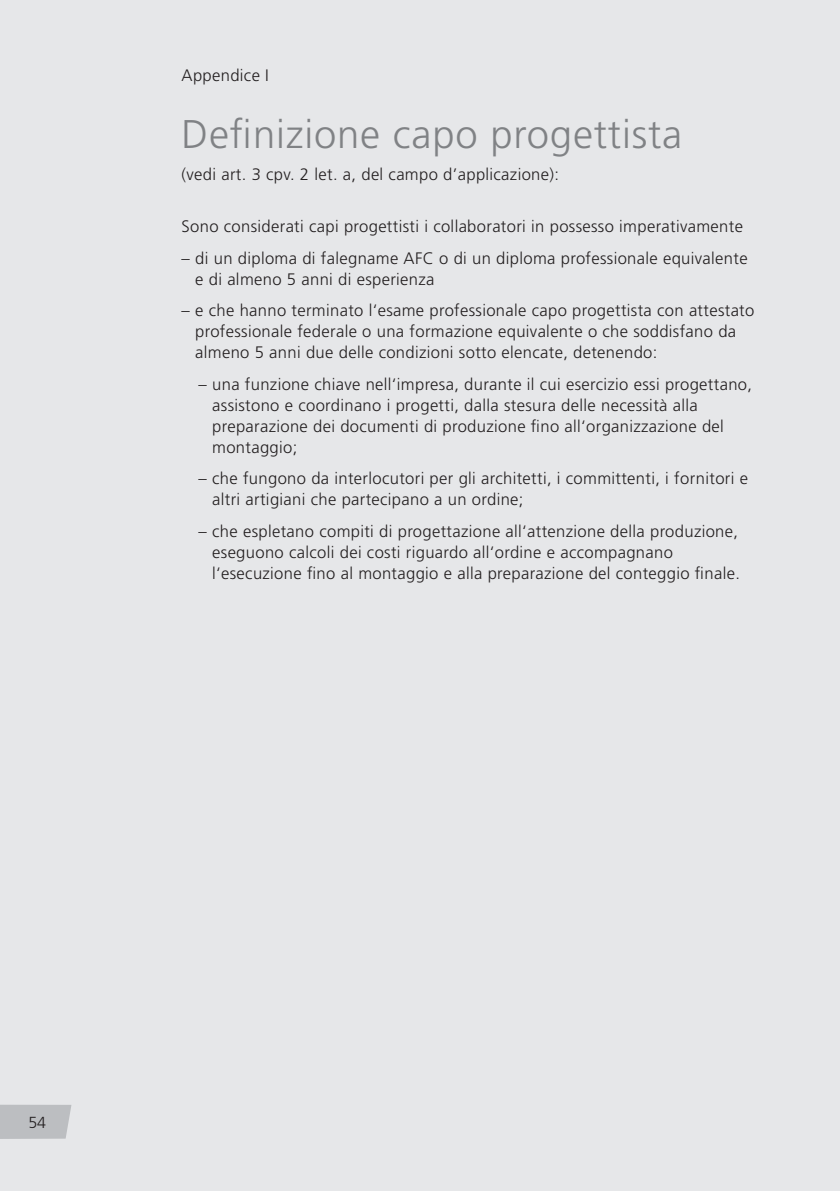
<style>
.page{position:relative;width:840px;height:1191px;background:#fff}
.page>*{position:absolute;margin:0;border:0;box-sizing:border-box;transform-origin:0 0}
._00_Haupttitel{font:300 40px "Frutiger";letter-spacing:.02em;color:#808285}
._00_Lauftext_Titel_V{font:300 16.6px/21px "Frutiger";letter-spacing:.02em;color:#231f20}
._00_Lauftext{font:300 16.6px "Frutiger";letter-spacing:.02em;color:#231f20}
.t1{font:300 16px "Frutiger";color:#231f20}
</style>
<div class="page">
<div style="left:0;top:0;width:839px;height:1191px;background:#e6e7e9"></div>
<svg style="left:0;top:1104px;width:71px;height:35px;background:#bec0c3"></svg>
<p class="_00_Lauftext" style="left:181px;top:66px;width:89px">Appendice I</p>
<p class="_00_Haupttitel" style="left:181px;top:112px;width:502px">Definizione capo progettista</p>
<p class="_00_Lauftext" style="left:181px;top:164px;width:379px">(vedi art. 3 cpv. 2 let. a, del campo d’applicazione):</p>
<p class="_00_Lauftext_Titel_V" style="left:181px;top:216px;width:562px">Sono considerati capi progettisti i collaboratori in possesso imperativamente</p>
<p class="_00_Lauftext_Titel_V" style="left:195px;top:247px;width:553px;text-indent:-14px">– di un diploma di falegname AFC o di un diploma professionale equivalente e di almeno 5 anni di esperienza</p>
<p class="_00_Lauftext_Titel_V" style="left:195px;top:300px;width:560px;text-indent:-14px">– e che hanno terminato l‘esame professionale capo progettista con attestato professionale federale o una formazione equivalente o che soddisfano da almeno 5 anni due delle condizioni sotto elencate, detenendo:</p>
<p class="_00_Lauftext_Titel_V" style="left:212px;top:373px;width:541px;text-indent:-14px">– una funzione chiave nell‘impresa, durante il cui esercizio essi progettano, assistono e coordinano i progetti, dalla stesura delle necessità alla preparazione dei documenti di produzione fino all‘organizzazione del montaggio;</p>
<p class="_00_Lauftext_Titel_V" style="left:212px;top:468px;width:537px;text-indent:-14px">– che fungono da interlocutori per gli architetti, i committenti, i fornitori e altri artigiani che partecipano a un ordine;</p>
<p class="_00_Lauftext_Titel_V" style="left:212px;top:520px;width:529px;text-indent:-14px">– che espletano compiti di progettazione all‘attenzione della produzione, eseguono calcoli dei costi riguardo all‘ordine e accompagnano l‘esecuzione fino al montaggio e alla preparazione del conteggio finale.</p>
<p class="t1" style="left:28px;top:1113px;width:19px">54</p>
</div>
